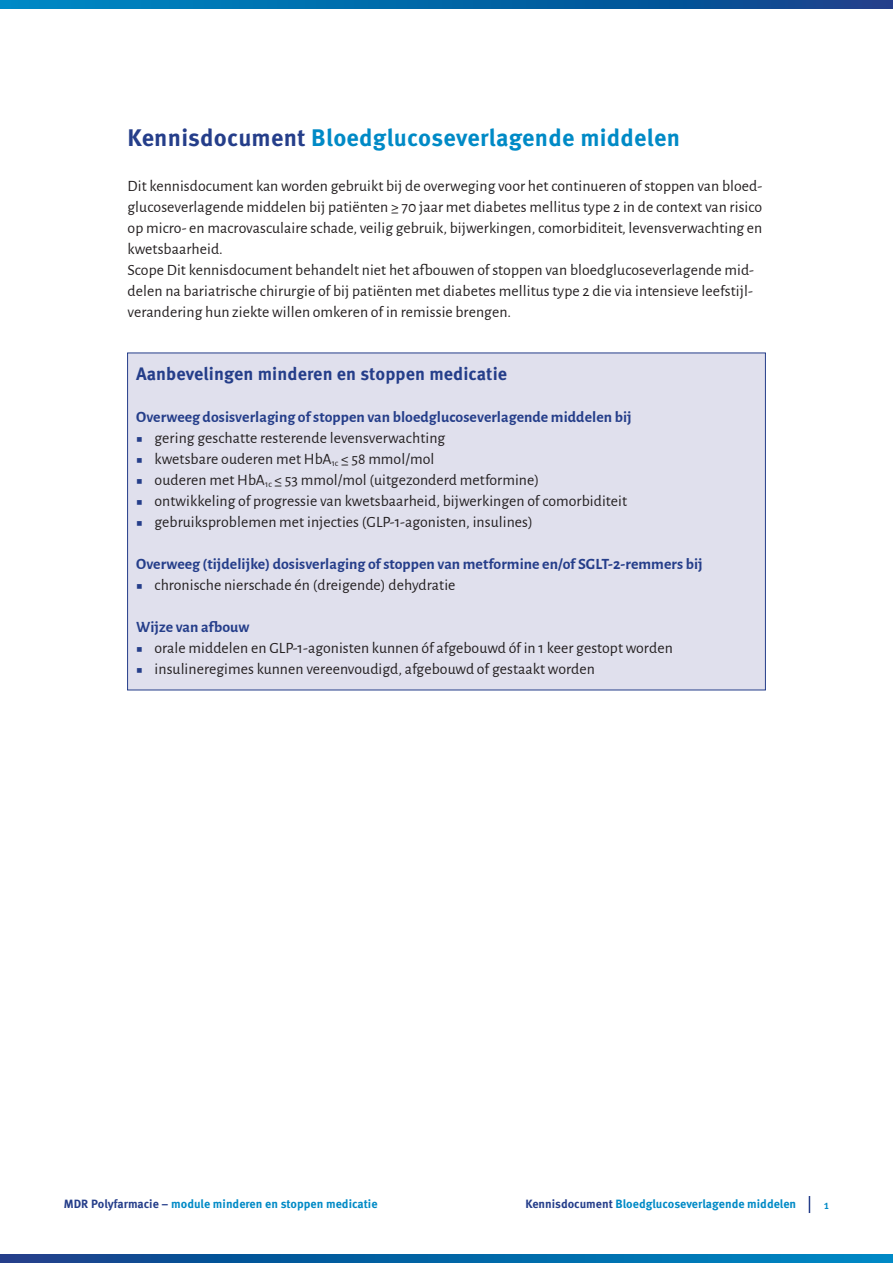
<style>
.page{position:relative;width:893px;height:1263px;background:#fff}
.page>*{position:absolute;margin:0;border:0;box-sizing:border-box;transform-origin:0 0}
.tekst_2019{font:700 24px "Meta Pro";letter-spacing:.01em;color:#008ac6}
.kop_2{font:700 18px "Meta Pro";letter-spacing:.005em;color:#253e8a}
.tekst_2019-2{font:15.75px/21px "Alegreya Sans";letter-spacing:.005em;color:#231f20;text-align:justify}
.tekst_2019_bullets{font:15.75px "Alegreya Sans";letter-spacing:.005em;color:#231f20}
.kop_3{font:700 15.75px "Alegreya Sans";letter-spacing:.005em;color:#253e8a}
.t1{font:700 12px "Meta Pro";color:#008ac6}
.Bijschrift{font:500 12px "Meta Pro";color:#008ac6}
.s1{color:#253e8a}
</style>
<div class="page">
<div style="left:127px;top:353px;width:639px;height:337px;background:#e0e0ed;border:1px solid #253e8a"></div>
<svg style="left:809px;top:1196px;width:1px;height:17px"></svg>
<svg style="left:0;top:1254px;width:893px;height:9px;background:#0564a6"></svg>
<svg style="left:0;top:0;width:893px;height:9px;background:#0565a6"></svg>
<p class="tekst_2019" style="left:128px;top:119px;width:554px"><span class="s1">Kennisdocument</span> Bloedglucoseverlagende middelen</p>
<p class="tekst_2019-2" style="left:128px;top:174px;width:636px">Dit kennisdocument kan worden gebruikt bij de overweging voor het continueren of stoppen van bloed&shy;glucoseverlagende middelen bij patiënten ≥ 70 jaar met diabetes mellitus type 2 in de context van risico op micro- en macrovasculaire schade, veilig gebruik, bijwerkingen, comorbiditeit, levensverwachting en kwetsbaarheid.</p>
<p class="tekst_2019-2" style="left:128px;top:258px;width:628px">Scope Dit kennisdocument behandelt niet het afbouwen of stoppen van bloedglucoseverlagende mid&shy;delen na bariatrische chirurgie of bij patiënten met diabetes mellitus type 2 die via intensieve leefstijl&shy;verandering hun ziekte willen omkeren of in remissie brengen.</p>
<p class="kop_2" style="left:136px;top:359px;width:373px">Aanbevelingen minderen en stoppen medicatie</p>
<p class="kop_3" style="left:136px;top:405px;width:497px">Overweeg dosisverlaging of stoppen van bloedglucoseverlagende middelen bij</p>
<p class="tekst_2019_bullets" style="left:136px;top:427px;width:311px"><span class="s1">■</span> gering geschatte resterende levensverwachting</p>
<p class="tekst_2019_bullets" style="left:136px;top:448px;width:300px"><span class="s1">■</span> kwetsbare ouderen met HbA<sub>1c</sub> ≤ 58 mmol/mol</p>
<p class="tekst_2019_bullets" style="left:136px;top:469px;width:405px"><span class="s1">■</span> ouderen met HbA<sub>1c</sub> ≤ 53 mmol/mol (uitgezonderd metformine)</p>
<p class="tekst_2019_bullets" style="left:136px;top:490px;width:492px"><span class="s1">■</span> ontwikkeling of progressie van kwetsbaarheid, bijwerkingen of comorbiditeit</p>
<p class="tekst_2019_bullets" style="left:136px;top:511px;width:398px"><span class="s1">■</span> gebruiksproblemen met injecties (GLP-1-agonisten, insulines)</p>
<p class="kop_3" style="left:136px;top:552px;width:568px">Overweeg (tijdelijke) dosisverlaging of stoppen van metformine en/of SGLT-2-remmers bij</p>
<p class="tekst_2019_bullets" style="left:136px;top:574px;width:321px"><span class="s1">■</span> chronische nierschade én (dreigende) dehydratie</p>
<p class="kop_3" style="left:136px;top:615px;width:115px">Wijze van afbouw</p>
<p class="tekst_2019_bullets" style="left:136px;top:637px;width:538px"><span class="s1">■</span> orale middelen en GLP-1-agonisten kunnen óf afgebouwd óf in 1 keer gestopt worden</p>
<p class="tekst_2019_bullets" style="left:136px;top:658px;width:460px"><span class="s1">■</span> insulineregimes kunnen vereenvoudigd, afgebouwd of gestaakt worden</p>
<p class="t1" style="left:64px;top:1195px;width:315px"><span class="s1">MDR Polyfarmacie –</span> module minderen en stoppen medicatie</p>
<p class="t1" style="left:525px;top:1195px;width:272px"><span class="s1">Kennisdocument</span> Bloedglucoseverlagende middelen</p>
<p class="Bijschrift" style="left:824px;top:1195px;width:7px">1</p>
</div>
